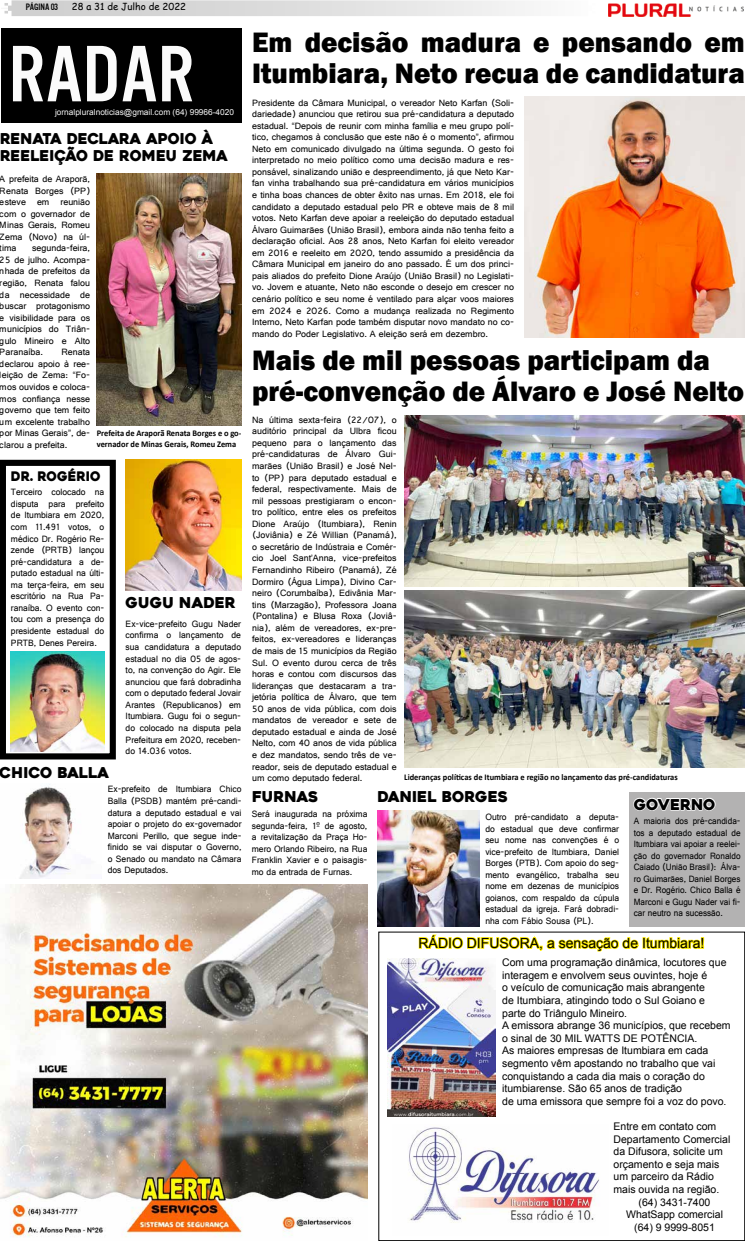
<style>
.page{position:relative;width:745px;height:1241px;background:#fff}
.page>*{position:absolute;margin:0;border:0;box-sizing:border-box;transform-origin:0 0}
.t1{font:83.12px "U.S.101";color:#fbfbfb}
.t2{font:800 28.88px/31.5px "Franklin Gothic";color:#000}
.t3{font:14.88px/17.5px "Heavitas";color:#000}
.t4{font:14px "Arial";color:#000}
.t5{font:13.12px "Heavitas";color:#000}
.t6{font:10.5px/12.6px "Arial";color:#000}
.t7{font:9.62px/11.5px "Gautami";color:#000;text-align:justify}
.t8{font:9.62px/11.5px "Gautami";color:#000;text-align:justify;scale:.96 1}
.t9{font:9.62px/11.5px "Gautami";color:#000;text-align:justify;scale:.92 1}
.t10{font:9.62px "Comic Sans MS";color:#000}
.t11{font:9.62px "U.S.101";color:#000}
.t12{font:700 8.75px/10.5px "Calibri";color:#000;scale:.96 1}
.t13{font:8.31px "Arial";color:#f8f8f8}
</style>
<div class="page">
<div style="left:629px;top:791px;width:115px;height:135px;background:#b3b2b2"></div>
<svg style="left:4px;top:0;width:521px;height:16px;background:#dedede"></svg>
<img style="left:608px;top:3px;width:135px;height:14px">
<div style="left:1px;top:28px;width:240px;height:95px;background:#000"></div>
<svg style="left:418px;top:934px;width:286px;height:18px"></svg>
<img style="left:408px;top:1127px;width:191px;height:96px">
<img style="left:387px;top:958px;width:108px;height:157px">
<svg style="left:125px;top:590px;width:112px;height:1px"></svg>
<div style="left:0;top:459px;width:116px;height:300px;border:6px solid #000"></div>
<img style="left:97px;top:173px;width:144px;height:241px">
<svg style="left:9px;top:414px;width:233px;height:69px"></svg>
<img style="left:0;top:884px;width:367px;height:353px">
<img style="left:524px;top:97px;width:220px;height:240px">
<img style="left:404px;top:590px;width:339px;height:177px">
<img style="left:404px;top:415px;width:340px;height:171px">
<img style="left:11px;top:651px;width:93px;height:100px">
<img style="left:125px;top:459px;width:116px;height:131px">
<svg style="left:0;top:758px;width:111px;height:2px"></svg>
<img style="left:20px;top:784px;width:53px;height:94px">
<svg style="left:404px;top:752px;width:312px;height:60px"></svg>
<img style="left:377px;top:810px;width:102px;height:116px">
<p class="t11" style="left:26px;top:2px;width:34px">PÁGINA 03</p>
<p class="t10" style="left:72px;top:-1px;width:116px">28 a 31 de Julho de 2022</p>
<h1 class="t1" style="left:9px;top:30px;width:187px">RADAR</h1>
<p class="t13" style="left:55px;top:107px;width:180px">jornalpluralnoticias@gmail.com (64) 99966-4020</p>
<h3 class="t3" style="left:0;top:130px;width:229px">RENATA DECLARA APOIO À<br>REELEIÇÃO DE ROMEU ZEMA</h3>
<p class="t7" style="left:0;top:173px;width:92px">A prefeita de Araporã, Renata Borges (PP) esteve em reunião com o governador de Minas Gerais, Romeu Zema (Novo) na úl&shy;tima</p>
<p class="t7" style="left:0;top:242px;width:92px;text-indent:32px">segunda-feira, 25 de julho. Acompa&shy;nhada de prefeitos da região, Renata falou da necessidade de buscar protagonismo e visibilidade para os municípios do Triân&shy;gulo Mineiro e Alto Paranaíba.</p>
<p class="t7" style="left:0;top:346px;width:92px;text-indent:62px">Renata declarou apoio à ree&shy;leição de Zema: “Fo&shy;mos ouvidos e coloca&shy;mos confiança nesse governo que tem feito um excelente trabalho por Minas Gerais”, de&shy;clarou a prefeita.</p>
<p class="t12" style="left:97px;top:428px;width:152px">Prefeita de Araporã Renata Borges e o go&shy;vernador de Minas Gerais, Romeu Zema</p>
<h3 class="t5" style="left:11px;top:468px;width:91px">DR. ROGÉRIO</h3>
<p class="t8" style="left:11px;top:486px;width:99px">Terceiro colocado na disputa para prefeito de Itumbiara em 2020, com 11.491 votos, o médico Dr. Rogério Re&shy;zende (PRTB) lançou pré-candidatura a de&shy;putado estadual na últi&shy;ma terça-feira, em seu escritório na Rua Pa&shy;ranaíba. O evento con&shy;tou com a presença do presidente estadual do PRTB, Denes Pereira.</p>
<h3 class="t3" style="left:0;top:763px;width:111px">CHICO BALLA</h3>
<h3 class="t3" style="left:125px;top:594px;width:111px">GUGU NADER</h3>
<p class="t8" style="left:125px;top:617px;width:122px">Ex-vice-prefeito Gugu Nader confirma o lançamento de sua candidatura a deputado estadual no dia 05 de agos&shy;to, na convenção do Agir. Ele anunciou que fará dobradinha com o deputado federal Jovair Arantes (Republicanos) em Itumbiara. Gugu foi o segun&shy;do colocado na disputa pela Prefeitura em 2020, receben&shy;do 14.036 votos.</p>
<h2 class="t2" style="left:252px;top:26px;width:494px">Em decisão madura e pensando em<br>Itumbiara, Neto recua de candidatura</h2>
<p class="t7" style="left:252px;top:96px;width:263px">Presidente da Câmara Municipal, o vereador Neto Karfan (Soli&shy;dariedade) anunciou que retirou sua pré-candidatura a deputado estadual. “Depois de reunir com minha família e meu grupo polí&shy;tico, chegamos à conclusão que este não é o momento”, afirmou Neto em comunicado divulgado na última segunda. O gesto foi interpretado no meio político como uma decisão madura e res&shy;ponsável, sinalizando união e despreendimento, já que Neto Kar&shy;fan vinha trabalhando sua pré-candidatura em vários municípios e tinha boas chances de obter êxito nas urnas. Em 2018, ele foi candidato a deputado estadual pelo PR e obteve mais de 8 mil votos. Neto Karfan deve apoiar a reeleição do deputado estadual Álvaro Guimarães (União Brasil), embora ainda não tenha feito a declaração oficial. Aos 28 anos, Neto Karfan foi eleito vereador em 2016 e reeleito em 2020, tendo assumido a presidência da Câmara Municipal em janeiro do ano passado. É um dos princi&shy;pais aliados do prefeito Dione Araújo (União Brasil) no Legislati&shy;vo. Jovem e atuante, Neto não esconde o desejo em crescer no cenário político e seu nome é ventilado para alçar voos maiores em 2024 e 2026. Como a mudança realizada no Regimento Interno, Neto Karfan pode também disputar novo mandato no co&shy;mando do Poder Legislativo. A eleição será em dezembro.</p>
<h2 class="t2" style="left:252px;top:344px;width:493px">Mais de mil pessoas participam da pré-convenção de Álvaro e José Nelto</h2>
<p class="t7" style="left:252px;top:413px;width:146px">Na última sexta-feira (22/07), o auditório principal da Ulbra ficou pequeno para o lançamento das pré-candidaturas de Álvaro Gui&shy;marães (União Brasil) e José Nel&shy;to (PP) para deputado estadual e federal, respectivamente. Mais de mil pessoas prestigiaram o encon&shy;tro político, entre eles os prefeitos Dione Araújo (Itumbiara), Renin (Joviânia) e Zé Willian (Panamá), o secretário de Indústraia e Comér&shy;cio Joel Sant’Anna, vice-prefeitos Fernandinho Ribeiro (Panamá), Zé Dormiro (Água Limpa), Divino Car&shy;neiro (Corumbaíba), Edivânia Mar&shy;tins (Marzagão), Professora Joana (Pontalina) e Blusa Roxa (Joviâ&shy;nia), além de vereadores, ex-pre&shy;feitos, ex-vereadores e lideranças de mais de 15 municípios da Região Sul. O evento durou cerca de três horas e contou com discursos das lideranças que destacaram a tra&shy;jetória política de Álvaro, que tem 50 anos de vida pública, com dois mandatos de vereador e sete de deputado estadual e ainda de José Nelto, com 40 anos de vida pública e dez mandatos, sendo três de ve&shy;reador, seis de deputado estadual e</p>
<p class="t7" style="left:252px;top:771px;width:112px">um como deputado federal.</p>
<p class="t12" style="left:404px;top:771px;width:286px">Lideranças políticas de Itumbiara e região no lançamento das pré-candidaturas</p>
<p class="t8" style="left:108px;top:783px;width:141px">Ex-prefeito de Itumbiara Chico Balla (PSDB) mantém pré-candi&shy;datura a deputado estadual e vai apoiar o projeto do ex-governador Marconi Perillo, que segue inde&shy;finido se vai disputar o Governo, o Senado ou mandato na Câmara dos Deputados.</p>
<h3 class="t3" style="left:377px;top:788px;width:132px">DANIEL BORGES</h3>
<h3 class="t3" style="left:252px;top:788px;width:68px">FURNAS</h3>
<p class="t8" style="left:252px;top:808px;width:122px">Será inaugurada na próxima segunda-feira, 1º de agosto, a revitalização da Praça Ho&shy;mero Orlando Ribeiro, na Rua Franklin Xavier e o paisagis&shy;mo da entrada de Furnas.</p>
<p class="t8" style="left:485px;top:810px;width:141px">Outro pré-candidato a deputa&shy;do estadual que deve confirmar seu nome nas convenções é o vice-prefeito de Itumbiara, Daniel Borges (PTB). Com apoio do seg&shy;mento evangélico, trabalha seu nome em dezenas de municípios goianos, com respaldo da cúpula estadual da igreja. Fará dobradi&shy;nha com Fábio Sousa (PL).</p>
<h3 class="t3" style="left:633px;top:795px;width:83px">GOVERNO</h3>
<p class="t9" style="left:633px;top:814px;width:118px">A maioria dos pré-candida&shy;tos a deputado estadual de Itumbiara vai apoiar a reelei&shy;ção do governador Ronaldo Caiado (União Brasil): Álva&shy;ro Guimarães, Daniel Borges e Dr. Rogério. Chico Balla é Marconi e Gugu Nader vai fi&shy;car neutro na sucessão.</p>
<h3 class="t4" style="left:418px;top:933px;width:287px">RÁDIO DIFUSORA, a sensação de Itumbiara!</h3>
<p class="t6" style="left:502px;top:956px;width:230px">Com uma programação dinâmica, locutores que interagem e envolvem seus ouvintes, hoje é<br>o veículo de comunicação mais abrangente<br>de Itumbiara, atingindo todo o Sul Goiano e parte do Triângulo Mineiro.<br>A emissora abrange 36 municípios, que recebem o sinal de 30 MIL WATTS DE POTÊNCIA.<br>As maiores empresas de Itumbiara em cada segmento vêm apostando no trabalho que vai conquistando a cada dia mais o coração do itumbiarense. São 65 anos de tradição<br>de uma emissora que sempre foi a voz do povo.</p>
<p class="t6" style="left:613px;top:1119px;width:104px">Entre em contato com</p>
<p class="t6" style="left:613px;top:1132px;width:118px">Departamento Comercial</p>
<p class="t6" style="left:613px;top:1145px;width:111px">da Difusora, solicite um</p>
<p class="t6" style="left:613px;top:1157px;width:107px">orçamento e seja mais</p>
<p class="t6" style="left:613px;top:1170px;width:102px">um parceiro da Rádio</p>
<p class="t6" style="left:613px;top:1182px;width:107px">mais ouvida na região.</p>
<p class="t6" style="left:638px;top:1195px;width:73px">(64) 3431-7400</p>
<p class="t6" style="left:625px;top:1208px;width:98px">WhatSapp comercial</p>
<p class="t6" style="left:633px;top:1220px;width:82px">(64) 9 9999-8051</p>
</div>
